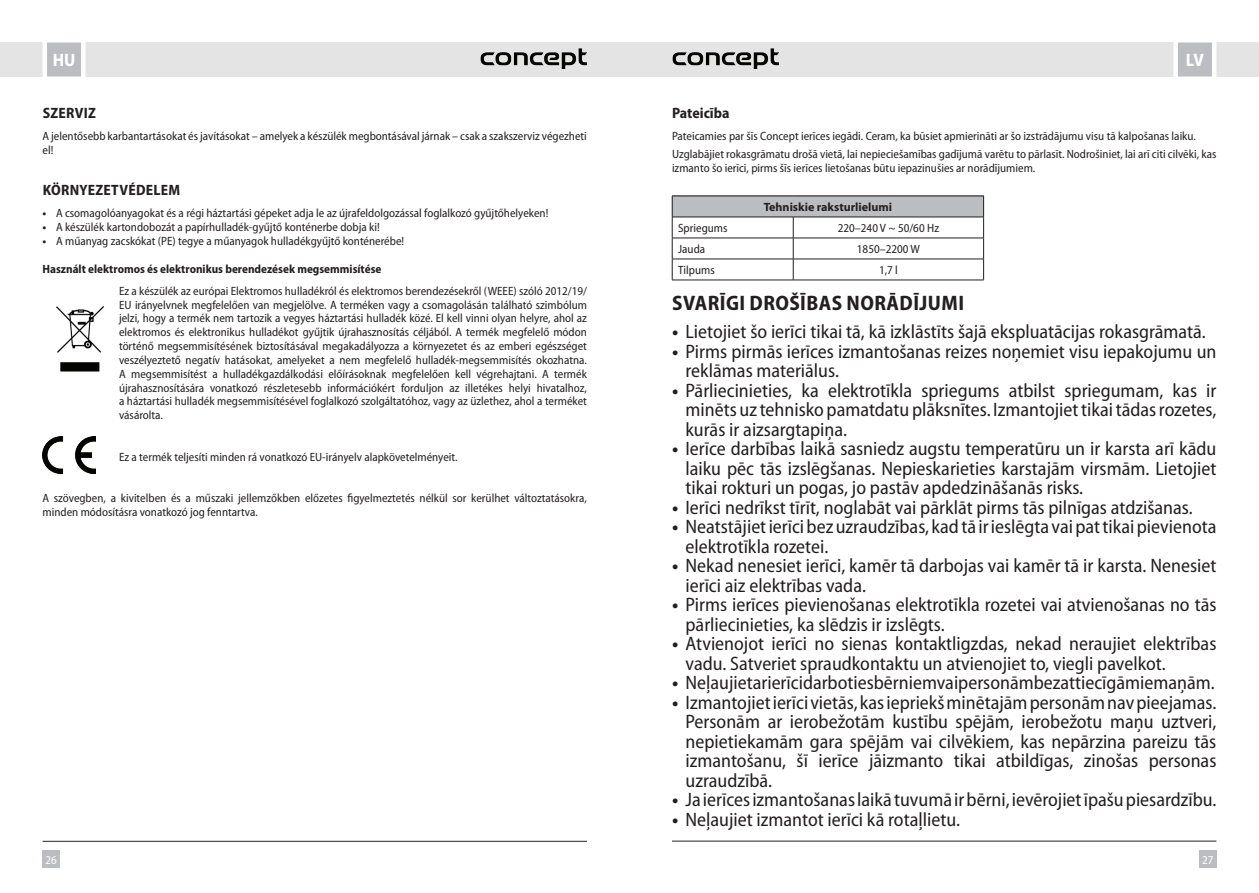
<style>
.page{position:relative;width:1259px;height:893px;background:#fff}
.page>*{position:absolute;margin:0;border:0;box-sizing:border-box;transform-origin:0 0}
.t1{font:700 semi-condensed 21px "Myriad Pro";letter-spacing:.02em;color:#231f20}
.t2{font:semi-condensed 19.5px/19.5px "Myriad Pro";color:#231f20}
.t3{font:700 semi-condensed 18px "Myriad Pro";color:#fff}
.t4{font:700 semi-condensed 15px "Myriad Pro";letter-spacing:.02em;color:#231f20}
.t5{font:700 semi-condensed 15px "Myriad Pro";color:#231f20}
.t6{font:semi-condensed 12px/13.8px "Myriad Pro";color:#231f20}
.t7{font:700 semi-condensed 12px "Myriad Pro";color:#231f20}
.t8{font:700 12px "Myriad Pro";color:#231f20}
.t9{font:semi-condensed 12px "Myriad Pro";color:#fff}
.s1{font-weight:700}
</style>
<div class="page">
<div style="left:629px;top:43px;width:630px;height:34px;background:#e4e4e4"></div>
<div style="left:1199px;top:850px;width:17px;height:17px;background:#bcbdc0"></div>
<svg style="left:1171px;top:42px;width:47px;height:35px;background:#cdced0"></svg>
<hr style="left:672px;top:841px;width:544px;height:1px;background:#231f20">
<img style="left:672px;top:48px;width:106px;height:21px">
<div style="left:0;top:43px;width:629px;height:34px;background:#e4e4e4"></div>
<div style="left:43px;top:850px;width:17px;height:17px;background:#bcbdc0"></div>
<svg style="left:40px;top:42px;width:48px;height:35px;background:#ceced0"></svg>
<hr style="left:43px;top:841px;width:544px;height:1px;background:#231f20">
<img style="left:480px;top:48px;width:107px;height:21px">
<img style="left:43px;top:436px;width:53px;height:37px">
<img style="left:56px;top:306px;width:48px;height:66px">
<div style="left:672px;top:196px;width:311px;height:21px;background:#bcbdc0"></div>
<hr style="left:672px;top:196px;width:121px;height:1px;background:#231f20">
<hr style="left:793px;top:196px;width:190px;height:1px;background:#231f20">
<hr style="left:672px;top:217px;width:121px;height:1px;background:#231f20">
<hr style="left:793px;top:217px;width:190px;height:1px;background:#231f20">
<hr style="left:672px;top:238px;width:121px;height:1px;background:#231f20">
<hr style="left:793px;top:238px;width:190px;height:1px;background:#231f20">
<hr style="left:672px;top:259px;width:121px;height:1px;background:#231f20">
<svg style="left:672px;top:196px;width:1px;height:84px"></svg>
<hr style="left:793px;top:259px;width:190px;height:1px;background:#231f20">
<svg style="left:793px;top:217px;width:1px;height:63px"></svg>
<svg style="left:983px;top:196px;width:1px;height:84px"></svg>
<hr style="left:672px;top:280px;width:121px;height:1px;background:#231f20">
<hr style="left:793px;top:280px;width:190px;height:1px;background:#231f20">
<h3 class="t3" style="left:53px;top:50px;width:24px">HU</h3>
<h3 class="t3" style="left:1186px;top:50px;width:19px">LV</h3>
<p class="t4" style="left:43px;top:104px;width:55px">SZERVIZ</p>
<p class="t6" style="left:43px;top:129px;width:546px">A jelentősebb karbantartásokat és javításokat – amelyek a készülék megbontásával járnak – csak a szakszerviz végezheti el!</p>
<p class="t4" style="left:43px;top:182px;width:139px">KÖRNYEZETVÉDELEM</p>
<p class="t6" style="left:43px;top:207px;width:507px"><span class="s1">•</span> A csomagolóanyagokat és a régi háztartási gépeket adja le az újrafeldolgozással foglalkozó gyűjtőhelyeken!</p>
<p class="t6" style="left:43px;top:221px;width:339px"><span class="s1">•</span> A készülék kartondobozát a papírhulladék-gyűjtő konténerbe dobja ki!</p>
<p class="t6" style="left:43px;top:234px;width:363px"><span class="s1">•</span> A műanyag zacskókat (PE) tegye a műanyagok hulladékgyűjtő konténerébe!</p>
<p class="t7" style="left:43px;top:262px;width:340px">Használt elektromos és elektronikus berendezések megsemmisítése</p>
<p class="t6" style="left:119px;top:284px;width:469px;text-align:justify">Ez a készülék az európai Elektromos hulladékról és elektromos berendezésekről (WEEE) szóló 2012/19/ EU irányelvnek megfelelően van megjelölve. A terméken vagy a csomagolásán található szimbólum jelzi, hogy a termék nem tartozik a vegyes háztartási hulladék közé. El kell vinni olyan helyre, ahol az elektromos és elektronikus hulladékot gyűjtik újrahasznosítás céljából. A termék megfelelő módon történő megsemmisítésének biztosításával megakadályozza a környezetet és az emberi egészséget veszélyeztető negatív hatásokat, amelyeket a nem megfelelő hulladék-megsemmisítés okozhatna.<br>A megsemmisítést a hulladékgazdálkodási előírásoknak megfelelően kell végrehajtani. A termék újrahasznosítására vonatkozó részletesebb információkért forduljon az illetékes helyi hivatalhoz, a háztartási hulladék megsemmisítésével foglalkozó szolgáltatóhoz, vagy az üzlethez, ahol a terméket vásárolta.</p>
<p class="t6" style="left:119px;top:450px;width:340px">Ez a termék teljesíti minden rá vonatkozó EU-irányelv alapkövetelményeit.</p>
<p class="t6" style="left:43px;top:491px;width:546px">A szövegben, a kivitelben és a műszaki jellemzőkben előzetes fi gyelmeztetés nélkül sor kerülhet változtatásokra, minden módosításra vonatkozó jog fenntartva.</p>
<p class="t5" style="left:672px;top:104px;width:59px">Pateicība</p>
<p class="t6" style="left:672px;top:127px;width:546px;line-height:18px">Pateicamies par šīs Concept ierīces iegādi. Ceram, ka būsiet apmierināti ar šo izstrādājumu visu tā kalpošanas laiku.<br>Uzglabājiet rokasgrāmatu drošā vietā, lai nepieciešamības gadījumā varētu to pārlasīt. Nodrošiniet, lai arī citi cilvēki, kas</p>
<p class="t6" style="left:672px;top:161px;width:365px">izmanto šo ierīci, pirms šīs ierīces lietošanas būtu iepazinušies ar norādījumiem.</p>
<p class="t8" style="left:763px;top:200px;width:130px">Tehniskie raksturlielumi</p>
<p class="t6" style="left:678px;top:221px;width:51px">Spriegums</p>
<p class="t6" style="left:838px;top:221px;width:103px">220–240 V ~ 50/60 Hz</p>
<p class="t6" style="left:678px;top:242px;width:29px">Jauda</p>
<p class="t6" style="left:857px;top:242px;width:64px">1850–2200 W</p>
<p class="t6" style="left:678px;top:263px;width:38px">Tilpums</p>
<p class="t6" style="left:879px;top:263px;width:20px">1,7 l</p>
<h1 class="t1" style="left:672px;top:291px;width:293px">SVARĪGI DROŠĪBAS NORĀDĪJUMI</h1>
<h2 class="t2" style="left:672px;top:322px;width:535px"><span class="s1">•</span> Lietojiet šo ierīci tikai tā, kā izklāstīts šajā ekspluatācijas rokasgrāmatā.</h2>
<h2 class="t2" style="left:685px;top:342px;width:532px;text-indent:-13px"><span class="s1">•</span> Pirms pirmās ierīces izmantošanas reizes noņemiet visu iepakojumu un reklāmas materiālus.</h2>
<h2 class="t2" style="left:685px;top:381px;width:532px;text-align:justify;text-indent:-13px"><span class="s1">•</span> Pārliecinieties, ka elektrotīkla spriegums atbilst spriegumam, kas ir minēts uz tehnisko pamatdatu plāksnītes. Izmantojiet tikai tādas rozetes, kurās ir aizsargtapiņa.</h2>
<h2 class="t2" style="left:685px;top:439px;width:532px;text-align:justify;text-indent:-13px"><span class="s1">•</span> Ierīce darbības laikā sasniedz augstu temperatūru un ir karsta arī kādu laiku pēc tās izslēgšanas. Nepieskarieties karstajām virsmām. Lietojiet tikai rokturi un pogas, jo pastāv apdedzināšanās risks.</h2>
<h2 class="t2" style="left:672px;top:498px;width:522px"><span class="s1">•</span> Ierīci nedrīkst tīrīt, noglabāt vai pārklāt pirms tās pilnīgas atdzišanas.</h2>
<h2 class="t2" style="left:685px;top:517px;width:532px;text-indent:-13px"><span class="s1">•</span> Neatstājiet ierīci bez uzraudzības, kad tā ir ieslēgta vai pat tikai pievienota elektrotīkla rozetei.</h2>
<h2 class="t2" style="left:685px;top:556px;width:532px;text-indent:-13px"><span class="s1">•</span> Nekad nenesiet ierīci, kamēr tā darbojas vai kamēr tā ir karsta. Nenesiet ierīci aiz elektrības vada.</h2>
<h2 class="t2" style="left:685px;top:595px;width:532px;text-indent:-13px"><span class="s1">•</span> Pirms ierīces pievienošanas elektrotīkla rozetei vai atvienošanas no tās pārliecinieties, ka slēdzis ir izslēgts.</h2>
<h2 class="t2" style="left:685px;top:634px;width:532px;text-indent:-13px"><span class="s1">•</span> Atvienojot ierīci no sienas kontaktligzdas, nekad neraujiet elektrības vadu. Satveriet spraudkontaktu un atvienojiet to, viegli pavelkot.</h2>
<h2 class="t2" style="left:672px;top:673px;width:544px"><span class="s1">•</span> Neļaujietarierīcidarbotiesbērniemvaipersonāmbezattiecīgāmiemaņām.</h2>
<p class="t2" style="left:685px;top:693px;width:532px;text-align:justify;text-indent:-13px"><span class="s1">•</span> Izmantojiet ierīci vietās, kas iepriekš minētajām personām nav pieejamas.<br>Personām ar ierobežotām kustību spējām, ierobežotu maņu uztveri, nepietiekamām gara spējām vai cilvēkiem, kas nepārzina pareizu tās izmantošanu, šī ierīce jāizmanto tikai atbildīgas, zinošas personas uzraudzībā.</p>
<h2 class="t2" style="left:672px;top:790px;width:546px"><span class="s1">•</span> Ja ierīces izmantošanas laikā tuvumā ir bērni, ievērojiet īpašu piesardzību.</h2>
<h2 class="t2" style="left:672px;top:810px;width:289px"><span class="s1">•</span> Neļaujiet izmantot ierīci kā rotaļlietu.</h2>
<p class="t9" style="left:45px;top:853px;width:13px">26</p>
<p class="t9" style="left:1202px;top:853px;width:13px">27</p>
</div>
